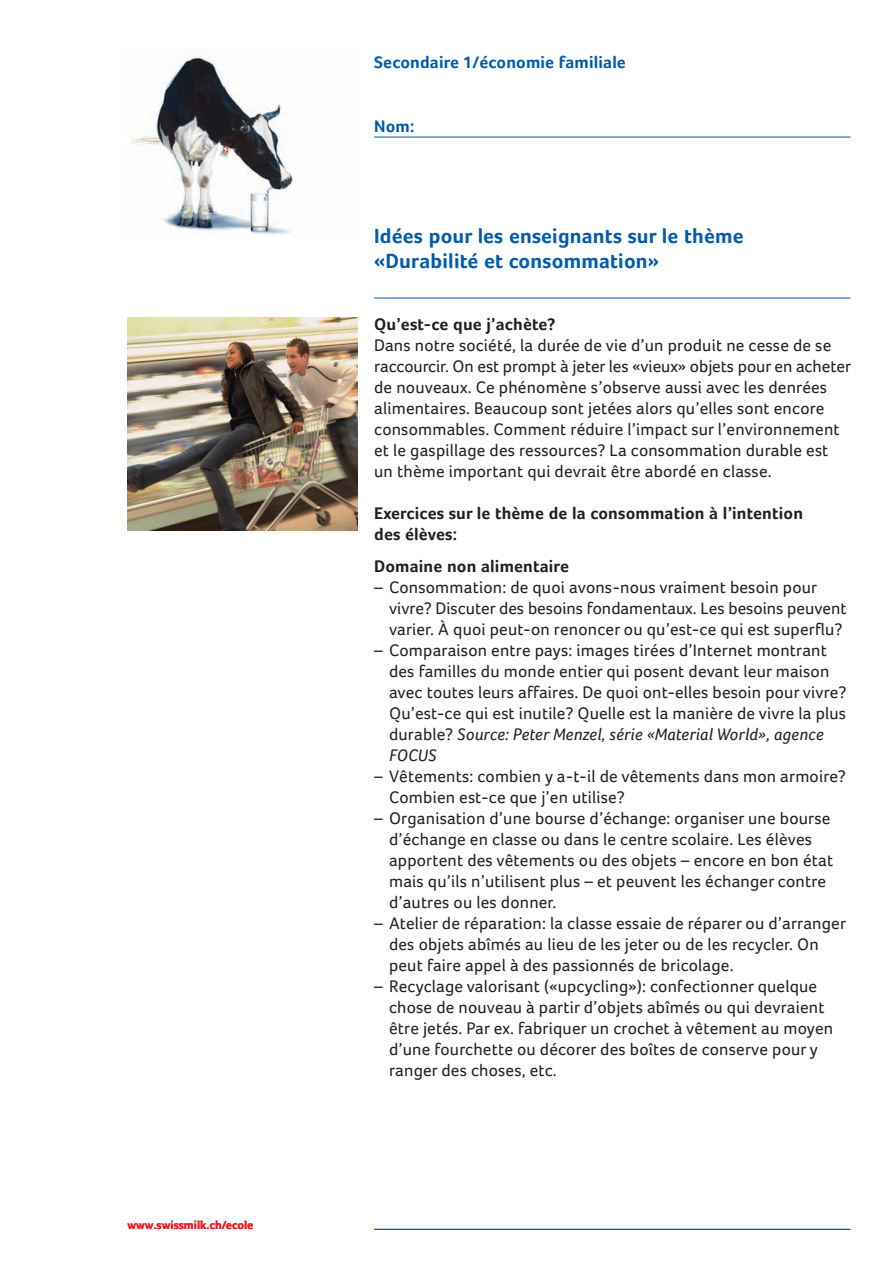
<style>
.page{position:relative;width:893px;height:1263px;background:#fff}
.page>*{position:absolute;margin:0;border:0;box-sizing:border-box;transform-origin:0 0}
.t1{font:700 21px/25.2px "Foco";letter-spacing:.01em;color:#005bab}
.t2{font:17.25px/21px "Foco";letter-spacing:.01em;color:#231f20}
.t3{font:700 17.25px/21px "Foco";letter-spacing:.01em;color:#231f20}
.t4{font:700 17.25px "Foco";letter-spacing:.01em;color:#005bab}
.t5{font:700 12px "Foco";color:#ed1c24}
.s1{font-style:italic}
</style>
<div class="page">
<img style="left:128px;top:318px;width:229px;height:212px">
<hr style="left:374px;top:1229px;width:476px;height:1px;background:#005bab">
<hr style="left:374px;top:298px;width:476px;height:1px;background:#005bab">
<hr style="left:374px;top:137px;width:476px;height:1px;background:#005bab">
<img style="left:131px;top:50px;width:165px;height:186px">
<p class="t5" style="left:128px;top:1218px;width:127px">www.swissmilk.ch/ecole</p>
<p class="t4" style="left:374px;top:52px;width:253px">Secondaire 1/économie familiale</p>
<p class="t4" style="left:374px;top:116px;width:42px">Nom:</p>
<p class="t1" style="left:374px;top:223px;width:371px">Idées pour les enseignants sur le thème «Durabilité et consommation»</p>
<p class="t3" style="left:374px;top:314px;width:183px">Qu’est-ce que j’achète?</p>
<p class="t2" style="left:374px;top:335px;width:478px">Dans notre société, la durée de vie d’un produit ne cesse de se raccourcir. On est prompt à jeter les «vieux» objets pour en acheter de nouveaux. Ce phénomène s’observe aussi avec les denrées alimentaires. Beaucoup sont jetées alors qu’elles sont encore consommables. Comment réduire l’impact sur l’environnement et le gaspillage des ressources? La consommation durable est un thème important qui devrait être abordé en classe.</p>
<p class="t3" style="left:374px;top:503px;width:430px">Exercices sur le thème de la consommation à l’intention des élèves:</p>
<p class="t3" style="left:374px;top:555px;width:196px">Domaine non alimentaire</p>
<p class="t2" style="left:389px;top:576px;width:459px;text-indent:-15px">– Consommation: de quoi avons-nous vraiment besoin pour vivre? Discuter des besoins fondamentaux. Les besoins peuvent varier. À quoi peut-on renoncer ou qu’est-ce qui est superflu?</p>
<p class="t2" style="left:389px;top:639px;width:459px;text-indent:-15px">– Comparaison entre pays: images tirées d’Internet montrant des familles du monde entier qui posent devant leur maison avec toutes leurs affaires. De quoi ont-elles besoin pour vivre?<br>Qu’est-ce qui est inutile? Quelle est la manière de vivre la plus durable? <span class="s1">Source: Peter Menzel, série «Material World», agence FOCUS</span></p>
<p class="t2" style="left:389px;top:765px;width:458px;text-indent:-15px">– Vêtements: combien y a-t-il de vêtements dans mon armoire?<br>Combien est-ce que j’en utilise?</p>
<p class="t2" style="left:389px;top:807px;width:446px;text-indent:-15px">– Organisation d’une bourse d’échange: organiser une bourse d’échange en classe ou dans le centre scolaire. Les élèves apportent des vêtements ou des objets – encore en bon état mais qu’ils n’utilisent plus – et peuvent les échanger contre d’autres ou les donner.</p>
<p class="t2" style="left:389px;top:912px;width:458px;text-indent:-15px">– Atelier de réparation: la classe essaie de réparer ou d’arranger des objets abîmés au lieu de les jeter ou de les recycler. On peut faire appel à des passionnés de bricolage.</p>
<p class="t2" style="left:389px;top:975px;width:446px;text-indent:-15px">– Recyclage valorisant («upcycling»): confectionner quelque chose de nouveau à partir d’objets abîmés ou qui devraient être jetés. Par ex. fabriquer un crochet à vêtement au moyen d’une fourchette ou décorer des boîtes de conserve pour y ranger des choses, etc.</p>
</div>
